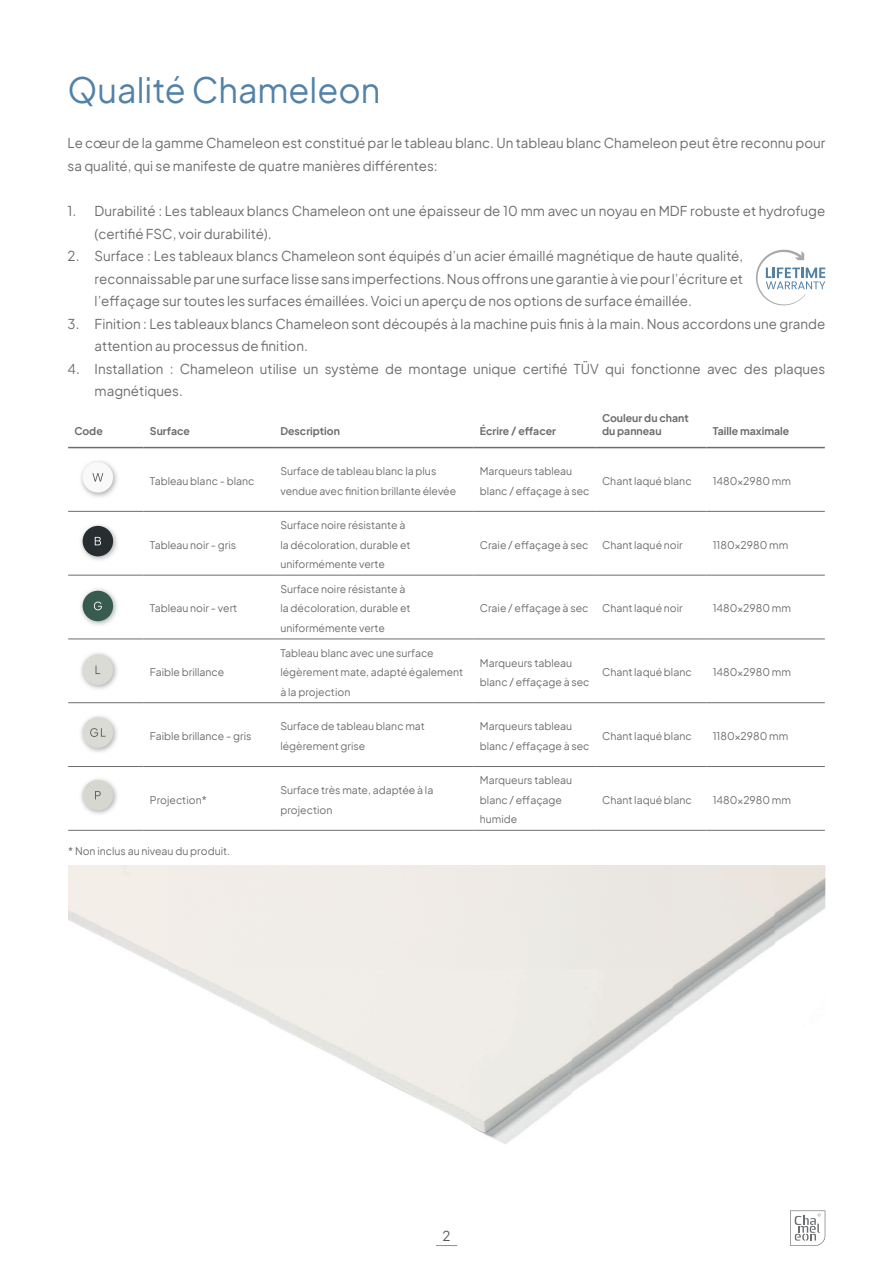
<style>
.page{position:relative;width:893px;height:1263px;background:#fff}
.page>*{position:absolute;margin:0;border:0;box-sizing:border-box;transform-origin:0 0}
.t1{font:34.5px "Plus Jakarta Sans";color:#5382a8}
.t2{font:13.5px/22.5px "Plus Jakarta Sans";color:#6c6d70}
.t3{font:13.5px "Plus Jakarta Sans";color:#57585a}
.t4{font:10.5px/19.5px "Plus Jakarta Sans";color:#6c6d70}
.t5{font:700 10.5px/12.6px "Plus Jakarta Sans";color:#6c6d70}
</style>
<div class="page">
<svg style="left:436px;top:1245px;width:21px;height:1px"></svg>
<svg style="left:790px;top:1210px;width:35px;height:36px"></svg>
<hr style="left:68px;top:447px;width:76px;height:1px;background:#6c6d70">
<hr style="left:144px;top:447px;width:130px;height:1px;background:#6c6d70">
<hr style="left:274px;top:447px;width:200px;height:1px;background:#6c6d70">
<hr style="left:474px;top:447px;width:122px;height:1px;background:#6c6d70">
<hr style="left:596px;top:447px;width:110px;height:1px;background:#6c6d70">
<hr style="left:706px;top:447px;width:119px;height:1px;background:#6c6d70">
<hr style="left:68px;top:511px;width:76px;height:1px;background:#6c6d70">
<hr style="left:144px;top:511px;width:130px;height:1px;background:#6c6d70">
<hr style="left:274px;top:511px;width:200px;height:1px;background:#6c6d70">
<hr style="left:474px;top:511px;width:122px;height:1px;background:#6c6d70">
<hr style="left:596px;top:511px;width:110px;height:1px;background:#6c6d70">
<hr style="left:706px;top:511px;width:119px;height:1px;background:#6c6d70">
<hr style="left:68px;top:575px;width:76px;height:1px;background:#6c6d70">
<hr style="left:144px;top:575px;width:130px;height:1px;background:#6c6d70">
<hr style="left:274px;top:575px;width:200px;height:1px;background:#6c6d70">
<hr style="left:474px;top:575px;width:122px;height:1px;background:#6c6d70">
<hr style="left:596px;top:575px;width:110px;height:1px;background:#6c6d70">
<hr style="left:706px;top:575px;width:119px;height:1px;background:#6c6d70">
<hr style="left:68px;top:638px;width:76px;height:1px;background:#6c6d70">
<hr style="left:144px;top:638px;width:130px;height:1px;background:#6c6d70">
<hr style="left:274px;top:638px;width:200px;height:1px;background:#6c6d70">
<hr style="left:474px;top:638px;width:122px;height:1px;background:#6c6d70">
<hr style="left:596px;top:638px;width:110px;height:1px;background:#6c6d70">
<hr style="left:706px;top:638px;width:119px;height:1px;background:#6c6d70">
<hr style="left:68px;top:702px;width:76px;height:1px;background:#6c6d70">
<hr style="left:144px;top:702px;width:130px;height:1px;background:#6c6d70">
<hr style="left:274px;top:702px;width:200px;height:1px;background:#6c6d70">
<hr style="left:474px;top:702px;width:122px;height:1px;background:#6c6d70">
<hr style="left:596px;top:702px;width:110px;height:1px;background:#6c6d70">
<hr style="left:706px;top:702px;width:119px;height:1px;background:#6c6d70">
<hr style="left:68px;top:766px;width:76px;height:1px;background:#6c6d70">
<hr style="left:144px;top:766px;width:130px;height:1px;background:#6c6d70">
<hr style="left:274px;top:766px;width:200px;height:1px;background:#6c6d70">
<hr style="left:474px;top:766px;width:122px;height:1px;background:#6c6d70">
<hr style="left:596px;top:766px;width:110px;height:1px;background:#6c6d70">
<hr style="left:706px;top:766px;width:119px;height:1px;background:#6c6d70">
<hr style="left:68px;top:830px;width:76px;height:1px;background:#6c6d70">
<hr style="left:144px;top:830px;width:130px;height:1px;background:#6c6d70">
<hr style="left:274px;top:830px;width:200px;height:1px;background:#6c6d70">
<hr style="left:474px;top:830px;width:122px;height:1px;background:#6c6d70">
<hr style="left:596px;top:830px;width:110px;height:1px;background:#6c6d70">
<hr style="left:706px;top:830px;width:119px;height:1px;background:#6c6d70">
<img style="left:81px;top:461px;width:36px;height:36px">
<div style="left:83px;top:462px;width:30px;height:31px;background:#f9f9f9;border-radius:50%"></div>
<svg style="left:92px;top:473px;width:11px;height:9px"></svg>
<img style="left:81px;top:524px;width:36px;height:36px">
<div style="left:83px;top:526px;width:30px;height:30px;background:#262e30;border-radius:50%"></div>
<svg style="left:95px;top:537px;width:6px;height:8px"></svg>
<img style="left:81px;top:589px;width:36px;height:36px">
<div style="left:83px;top:591px;width:30px;height:30px;background:#375c4f;border-radius:50%"></div>
<svg style="left:94px;top:602px;width:8px;height:8px"></svg>
<img style="left:81px;top:653px;width:36px;height:36px">
<div style="left:83px;top:655px;width:30px;height:30px;background:#dbdbd5;border-radius:50%"></div>
<img style="left:81px;top:716px;width:36px;height:36px">
<div style="left:83px;top:717px;width:30px;height:31px;background:#dbdbd5;border-radius:50%"></div>
<svg style="left:90px;top:728px;width:16px;height:9px"></svg>
<img style="left:81px;top:778px;width:36px;height:36px">
<div style="left:83px;top:780px;width:30px;height:30px;background:#d6d8cf;border-radius:50%"></div>
<svg style="left:95px;top:791px;width:6px;height:8px"></svg>
<svg style="left:756px;top:249px;width:69px;height:56px"></svg>
<img style="left:68px;top:865px;width:707px;height:279px">
<img style="left:775px;top:865px;width:50px;height:78px">
<h1 class="t1" style="left:68px;top:63px;width:314px">Qualité Chameleon</h1>
<p class="t2" style="left:68px;top:131px;width:759px">Le cœur de la gamme Chameleon est constitué par le tableau blanc. Un tableau blanc Chameleon peut être reconnu pour sa qualité, qui se manifeste de quatre manières différentes:</p>
<p class="t2" style="left:95px;top:199px;width:732px;text-indent:-27px">1. Durabilité : Les tableaux blancs Chameleon ont une épaisseur de 10 mm avec un noyau en MDF robuste et hydrofuge (certifié FSC, voir durabilité).</p>
<p class="t2" style="left:95px;top:244px;width:650px;text-align:justify;text-indent:-27px">2. Surface : Les tableaux blancs Chameleon sont équipés d’un acier émaillé magnétique de haute qualité, reconnaissable par une surface lisse sans imperfections. Nous offrons une garantie à vie pour l’écriture et l’effaçage sur toutes les surfaces émaillées. Voici un aperçu de nos options de surface émaillée.</p>
<p class="t2" style="left:95px;top:311px;width:732px;text-indent:-27px">3. Finition : Les tableaux blancs Chameleon sont découpés à la machine puis finis à la main. Nous accordons une grande attention au processus de finition.</p>
<p class="t2" style="left:95px;top:356px;width:732px;text-indent:-27px">4. Installation : Chameleon utilise un système de montage unique certifié TÜV qui fonctionne avec des plaques magnétiques.</p>
<p class="t5" style="left:74px;top:424px;width:30px">Code</p>
<p class="t5" style="left:150px;top:424px;width:42px">Surface</p>
<p class="t5" style="left:280px;top:424px;width:61px">Description</p>
<p class="t5" style="left:480px;top:424px;width:78px">Écrire / effacer</p>
<p class="t5" style="left:602px;top:412px;width:88px">Couleur du chant du panneau</p>
<p class="t5" style="left:713px;top:424px;width:78px">Taille maximale</p>
<p class="t4" style="left:150px;top:471px;width:106px">Tableau blanc - blanc</p>
<p class="t4" style="left:280px;top:461px;width:177px">Surface de tableau blanc la plus vendue avec finition brillante élevée</p>
<p class="t4" style="left:480px;top:461px;width:111px">Marqueurs tableau blanc / effaçage à sec</p>
<p class="t4" style="left:602px;top:471px;width:91px">Chant laqué blanc</p>
<p class="t4" style="left:713px;top:471px;width:80px">1480×2980 mm</p>
<p class="t4" style="left:150px;top:534px;width:88px">Tableau noir - gris</p>
<p class="t4" style="left:150px;top:598px;width:89px">Tableau noir - vert</p>
<p class="t4" style="left:150px;top:662px;width:76px">Faible brillance</p>
<p class="t4" style="left:280px;top:515px;width:132px">Surface noire résistante à la décoloration, durable et uniformémente verte</p>
<p class="t4" style="left:280px;top:579px;width:132px">Surface noire résistante à la décoloration, durable et uniformémente verte</p>
<p class="t4" style="left:480px;top:534px;width:110px">Craie / effaçage à sec</p>
<p class="t4" style="left:602px;top:534px;width:82px">Chant laqué noir</p>
<p class="t4" style="left:713px;top:534px;width:77px">1180×2980 mm</p>
<p class="t4" style="left:480px;top:598px;width:110px">Craie / effaçage à sec</p>
<p class="t4" style="left:602px;top:598px;width:82px">Chant laqué noir</p>
<p class="t4" style="left:713px;top:598px;width:80px">1480×2980 mm</p>
<p class="t4" style="left:280px;top:642px;width:184px">Tableau blanc avec une surface légèrement mate, adapté également à la projection</p>
<p class="t4" style="left:480px;top:652px;width:111px">Marqueurs tableau blanc / effaçage à sec</p>
<p class="t4" style="left:602px;top:662px;width:91px">Chant laqué blanc</p>
<p class="t4" style="left:713px;top:662px;width:80px">1480×2980 mm</p>
<p class="t4" style="left:150px;top:726px;width:103px">Faible brillance - gris</p>
<p class="t4" style="left:280px;top:716px;width:146px">Surface de tableau blanc mat légèrement grise</p>
<p class="t4" style="left:480px;top:716px;width:111px">Marqueurs tableau blanc / effaçage à sec</p>
<p class="t4" style="left:602px;top:726px;width:91px">Chant laqué blanc</p>
<p class="t4" style="left:713px;top:726px;width:77px">1180×2980 mm</p>
<p class="t4" style="left:150px;top:789px;width:58px">Projection*</p>
<p class="t4" style="left:280px;top:780px;width:154px">Surface très mate, adaptée à la projection</p>
<p class="t4" style="left:480px;top:770px;width:94px">Marqueurs tableau blanc / effaçage humide</p>
<p class="t4" style="left:68px;top:840px;width:163px">* Non inclus au niveau du produit.</p>
<p class="t4" style="left:602px;top:789px;width:91px">Chant laqué blanc</p>
<p class="t4" style="left:713px;top:789px;width:80px">1480×2980 mm</p>
<p class="t3" style="left:442px;top:1225px;width:10px">2</p>
</div>
